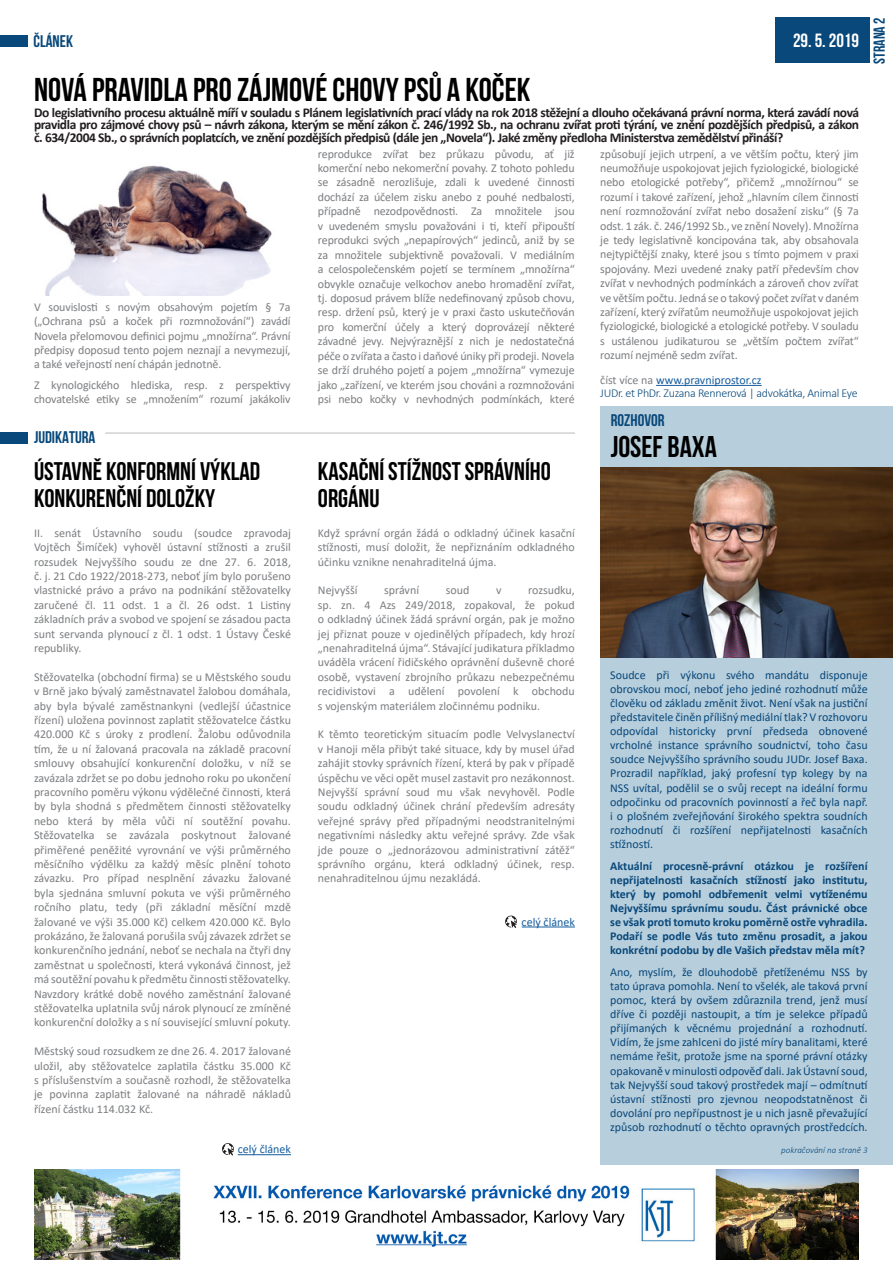
<style>
.page{position:relative;width:893px;height:1263px;background:#fff}
.page>*{position:absolute;margin:0;border:0;box-sizing:border-box;transform-origin:0 0}
.Nadpis_hlavní{font:700 33px "Bebas Neue";color:#000}
.Nadpis_rozhovor{font:700 30px "Bebas Neue";color:#000}
.Nadpis_judikatura_le{font:700 25.5px/27px "Bebas Neue";color:#000}
.t1{font:700 19.2px "Bebas Neue";color:#fff}
.t2{font:700 16.8px "Bebas Neue";color:#08487a}
.t3{font:700 15.9px "Bebas Neue";color:#08487a}
.Text-zvýraznění{font:700 13.5px/12.8px "Calibri";letter-spacing:-.03em;color:#231f20;text-align:justify}
.Text-základní{font:12px/14.4px "Calibri";letter-spacing:-.01em;color:#7c7e81;text-align:justify}
.Text-základní-2{font:12px/14.1px "Calibri";color:#08487a;text-align:justify}
.Text-základní-3{font:700 12px/14.1px "Calibri";color:#08487a;text-align:justify}
.Text-základní-4{font:12px "Calibri";color:#175d9e}
.t4{font:300 12px "Calibri";letter-spacing:-.025em;color:#08487a}
.t5{font:italic 300 9px "Calibri";color:#08487a}
.s1{color:#7c7e81}
</style>
<div class="page">
<hr style="left:656px;top:385px;width:106px;height:1px;background:#175d9e">
<div style="left:0;top:36px;width:27px;height:11px;background:#08487a"></div>
<hr style="left:105px;top:433px;width:470px;height:1px;background:#babbbe">
<div style="left:0;top:432px;width:27px;height:11px;background:#08487a"></div>
<hr style="left:522px;top:926px;width:53px;height:1px;background:#175d9e">
<div style="left:601px;top:406px;width:292px;height:759px;background:#b7cedc"></div>
<img style="left:34px;top:1169px;width:825px;height:90px">
<hr style="left:238px;top:1154px;width:53px;height:1px;background:#175d9e">
<div style="left:775px;top:17px;width:95px;height:46px;background:#08487a"></div>
<img style="left:42px;top:165px;width:230px;height:131px">
<svg style="left:222px;top:1143px;width:12px;height:12px"></svg>
<svg style="left:505px;top:915px;width:12px;height:13px"></svg>
<img style="left:601px;top:468px;width:292px;height:189px">
<p class="t2" style="left:33px;top:32px;width:41px">ČLÁNEK</p>
<p class="t1" style="left:803px;top:18px;width:47px">1/2015</p>
<p class="t3" style="left:871px;top:64px;width:48px;rotate:-90deg">STRANA 2</p>
<p class="t1" style="left:793px;top:29px;width:68px">29. 5. 2019</p>
<p class="Nadpis_hlavní" style="left:34px;top:71px;width:498px">NOVÁ PRAVIDLA PRO ZÁJMOVÉ CHOVY PSŮ A KOČEK</p>
<p class="Text-zvýraznění" style="left:34px;top:106px;width:827px">Do legislativního procesu aktuálně míří v souladu s Plánem legislativních prací vlády na rok 2018 stěžejní a dlouho očekávaná právní norma, která zavádí nová pravidla pro zájmové chovy psů – návrh zákona, kterým se mění zákon č. 246/1992 Sb., na ochranu zvířat proti týrání, ve znění pozdějších předpisů, a zákon č. 634/2004 Sb., o správních poplatcích, ve znění pozdějších předpisů (dále jen „Novela“). Jaké změny předloha Ministerstva zemědělství přináší?</p>
<p class="Text-základní" style="left:34px;top:299px;width:258px">V souvislosti s novým obsahovým pojetím § 7a („Ochrana psů a koček při rozmnožování“) zavádí Novela přelomovou definici pojmu „množírna“. Právní předpisy doposud tento pojem neznají a nevymezují, a také veřejností není chápán jednotně.</p>
<p class="Text-základní" style="left:34px;top:377px;width:258px">Z kynologického hlediska, resp. z perspektivy chovatelské etiky se „množením“ rozumí jakákoliv</p>
<p class="Text-základní" style="left:318px;top:146px;width:258px">reprodukce zvířat bez průkazu původu, ať již komerční nebo nekomerční povahy. Z tohoto pohledu se zásadně nerozlišuje, zdali k uvedené činnosti dochází za účelem zisku anebo z pouhé nedbalosti, případně nezodpovědnosti. Za množitele jsou v uvedeném smyslu považováni i ti, kteří připouští reprodukci svých „nepapírových“ jedinců, aniž by se za množitele subjektivně považovali. V mediálním a celospolečenském pojetí se termínem „množírna“ obvykle označuje velkochov anebo hromadění zvířat, tj. doposud právem blíže nedefinovaný způsob chovu, resp. držení psů, který je v praxi často uskutečňován pro komerční účely a který doprovázejí některé závadné jevy. Nejvýraznější z nich je nedostatečná péče o zvířata a často i daňové úniky při prodeji. Novela se drží druhého pojetí a pojem „množírna“ vymezuje jako „zařízení, ve kterém jsou chováni a rozmnožováni psi nebo kočky v nevhodných podmínkách, které</p>
<p class="Text-základní" style="left:600px;top:146px;width:260px">způsobují jejich utrpení, a ve větším počtu, který jim neumožňuje uspokojovat jejich fyziologické, biologické nebo etologické potřeby“, přičemž „množírnou“ se rozumí i takové zařízení, jehož „hlavním cílem činnosti není rozmnožování zvířat nebo dosažení zisku“ (§ 7a odst. 1 zák. č. 246/1992 Sb., ve znění Novely). Množírna je tedy legislativně koncipována tak, aby obsahovala nejtypičtější znaky, které jsou s tímto pojmem v praxi spojovány. Mezi uvedené znaky patří především chov zvířat v nevhodných podmínkách a zároveň chov zvířat ve větším počtu. Jedná se o takový počet zvířat v daném zařízení, který zvířatům neumožňuje uspokojovat jejich fyziologické, biologické a etologické potřeby. V souladu s ustálenou judikaturou se „větším počtem zvířat“ rozumí nejméně sedm zvířat.</p>
<p class="Text-základní-4" style="left:600px;top:372px;width:163px"><span class="s1">číst více na</span> www.pravniprostor.cz</p>
<p class="t4" style="left:600px;top:386px;width:259px">JUDr. et PhDr. Zuzana Rennerová | advokátka, Animal Eye</p>
<p class="t2" style="left:611px;top:411px;width:55px">ROZHOVOR</p>
<p class="Nadpis_rozhovor" style="left:611px;top:430px;width:108px">JOSEF BAXA</p>
<p class="t2" style="left:34px;top:428px;width:63px">JUDIKATURA</p>
<p class="Nadpis_judikatura_le" style="left:34px;top:458px;width:228px">ÚSTAVNĚ KONFORMNÍ VÝKLAD<br>KONKURENČNÍ DOLOŽKY</p>
<p class="Text-základní" style="left:34px;top:525px;width:258px">II. senát Ústavního soudu (soudce zpravodaj Vojtěch Šimíček) vyhověl ústavní stížnosti a zrušil rozsudek Nejvyššího soudu ze dne 27. 6. 2018, č. j. 21 Cdo 1922/2018-273, neboť jím bylo porušeno vlastnické právo a právo na podnikání stěžovatelky zaručené čl. 11 odst. 1 a čl. 26 odst. 1 Listiny základních práv a svobod ve spojení se zásadou pacta sunt servanda plynoucí z čl. 1 odst. 1 Ústavy České republiky.</p>
<p class="Text-základní" style="left:34px;top:669px;width:258px">Stěžovatelka (obchodní firma) se u Městského soudu v Brně jako bývalý zaměstnavatel žalobou domáhala, aby byla bývalé zaměstnankyni (vedlejší účastnice řízení) uložena povinnost zaplatit stěžovatelce částku 420.000 Kč s úroky z prodlení. Žalobu odůvodnila tím, že u ní žalovaná pracovala na základě pracovní smlouvy obsahující konkurenční doložku, v níž se zavázala zdržet se po dobu jednoho roku po ukončení pracovního poměru výkonu výdělečné činnosti, která by byla shodná s předmětem činnosti stěžovatelky nebo která by měla vůči ní soutěžní povahu.<br>Stěžovatelka se zavázala poskytnout žalované přiměřené peněžité vyrovnání ve výši průměrného měsíčního výdělku za každý měsíc plnění tohoto závazku. Pro případ nesplnění závazku žalované byla sjednána smluvní pokuta ve výši průměrného ročního platu, tedy (při základní měsíční mzdě žalované ve výši 35.000 Kč) celkem 420.000 Kč. Bylo prokázáno, že žalovaná porušila svůj závazek zdržet se konkurenčního jednání, neboť se nechala na čtyři dny zaměstnat u společnosti, která vykonává činnost, jež má soutěžní povahu k předmětu činnosti stěžovatelky.<br>Navzdory krátké době nového zaměstnání žalované stěžovatelka uplatnila svůj nárok plynoucí ze zmíněné konkurenční doložky a s ní související smluvní pokuty.</p>
<p class="Text-základní" style="left:34px;top:1044px;width:258px">Městský soud rozsudkem ze dne 26. 4. 2017 žalované uložil, aby stěžovatelce zaplatila částku 35.000 Kč s příslušenstvím a současně rozhodl, že stěžovatelka je povinna zaplatit žalované na náhradě nákladů řízení částku 114.032 Kč.</p>
<p class="Text-základní-4" style="left:238px;top:1141px;width:55px">celý článek</p>
<p class="t5" style="left:781px;top:1144px;width:88px">pokračování na straně 3</p>
<p class="Nadpis_judikatura_le" style="left:318px;top:458px;width:234px">KASAČNÍ STÍŽNOST SPRÁVNÍHO<br>ORGÁNU</p>
<p class="Text-základní" style="left:318px;top:525px;width:258px">Když správní orgán žádá o odkladný účinek kasační stížnosti, musí doložit, že nepřiznáním odkladného účinku vznikne nenahraditelná újma.</p>
<p class="Text-základní" style="left:318px;top:583px;width:41px">Nejvyšší</p>
<p class="Text-základní" style="left:384px;top:583px;width:36px">správní</p>
<p class="Text-základní" style="left:446px;top:583px;width:25px">soud</p>
<p class="Text-základní" style="left:496px;top:583px;width:7px">v</p>
<p class="Text-základní" style="left:318px;top:583px;width:258px;text-indent:210px">rozsudku, sp. zn. 4 Azs 249/2018, zopakoval, že pokud o odkladný účinek žádá správní orgán, pak je možno jej přiznat pouze v ojedinělých případech, kdy hrozí „nenahraditelná újma“. Stávající judikatura příkladmo uváděla vrácení řidičského oprávnění duševně choré osobě, vystavení zbrojního průkazu nebezpečnému recidivistovi a udělení povolení k obchodu s vojenským materiálem zločinnému podniku.</p>
<p class="Text-základní" style="left:318px;top:727px;width:258px">K těmto teoretickým situacím podle Velvyslanectví v Hanoji měla přibýt také situace, kdy by musel úřad zahájit stovky správních řízení, která by pak v případě úspěchu ve věci opět musel zastavit pro nezákonnost.<br>Nejvyšší správní soud mu však nevyhověl. Podle soudu odkladný účinek chrání především adresáty veřejné správy před případnými neodstranitelnými negativními následky aktu veřejné správy. Zde však jde pouze o „jednorázovou administrativní zátěž“ správního orgánu, která odkladný účinek, resp. nenahraditelnou újmu nezakládá.</p>
<p class="Text-základní-4" style="left:522px;top:913px;width:55px">celý článek</p>
<p class="Text-základní-2" style="left:610px;top:667px;width:259px">Soudce při výkonu svého mandátu disponuje obrovskou mocí, neboť jeho jediné rozhodnutí může člověku od základu změnit život. Není však na justiční představitele činěn přílišný mediální tlak? V rozhovoru odpovídal historicky první předseda obnovené vrcholné instance správního soudnictví, toho času soudce Nejvyššího správního soudu JUDr. Josef Baxa.<br>Prozradil například, jaký profesní typ kolegy by na NSS uvítal, podělil se o svůj recept na ideální formu odpočinku od pracovních povinností a řeč byla např. i o plošném zveřejňování širokého spektra soudních rozhodnutí či rozšíření nepřijatelnosti kasačních stížností.</p>
<p class="Text-základní-3" style="left:610px;top:858px;width:259px">Aktuální procesně-právní otázkou je rozšíření nepřijatelnosti kasačních stížností jako institutu, který by pomohl odbřemenit velmi vytíženému Nejvyššímu správnímu soudu. Část právnické obce se však proti tomuto kroku poměrně ostře vyhradila.<br>Podaří se podle Vás tuto změnu prosadit, a jakou konkrétní podobu by dle Vašich představ měla mít?</p>
<p class="Text-základní-2" style="left:610px;top:964px;width:259px">Ano, myslím, že dlouhodobě přetíženému NSS by tato úprava pomohla. Není to všelék, ale taková první pomoc, která by ovšem zdůraznila trend, jenž musí dříve či později nastoupit, a tím je selekce případů přijímaných k věcnému projednání a rozhodnutí.<br>Vidím, že jsme zahlceni do jisté míry banalitami, které nemáme řešit, protože jsme na sporné právní otázky opakovaně v minulosti odpověď dali. Jak Ústavní soud, tak Nejvyšší soud takový prostředek mají – odmítnutí ústavní stížnosti pro zjevnou neopodstatněnost či dovolání pro nepřípustnost je u nich jasně převažující způsob rozhodnutí o těchto opravných prostředcích.</p>
</div>
